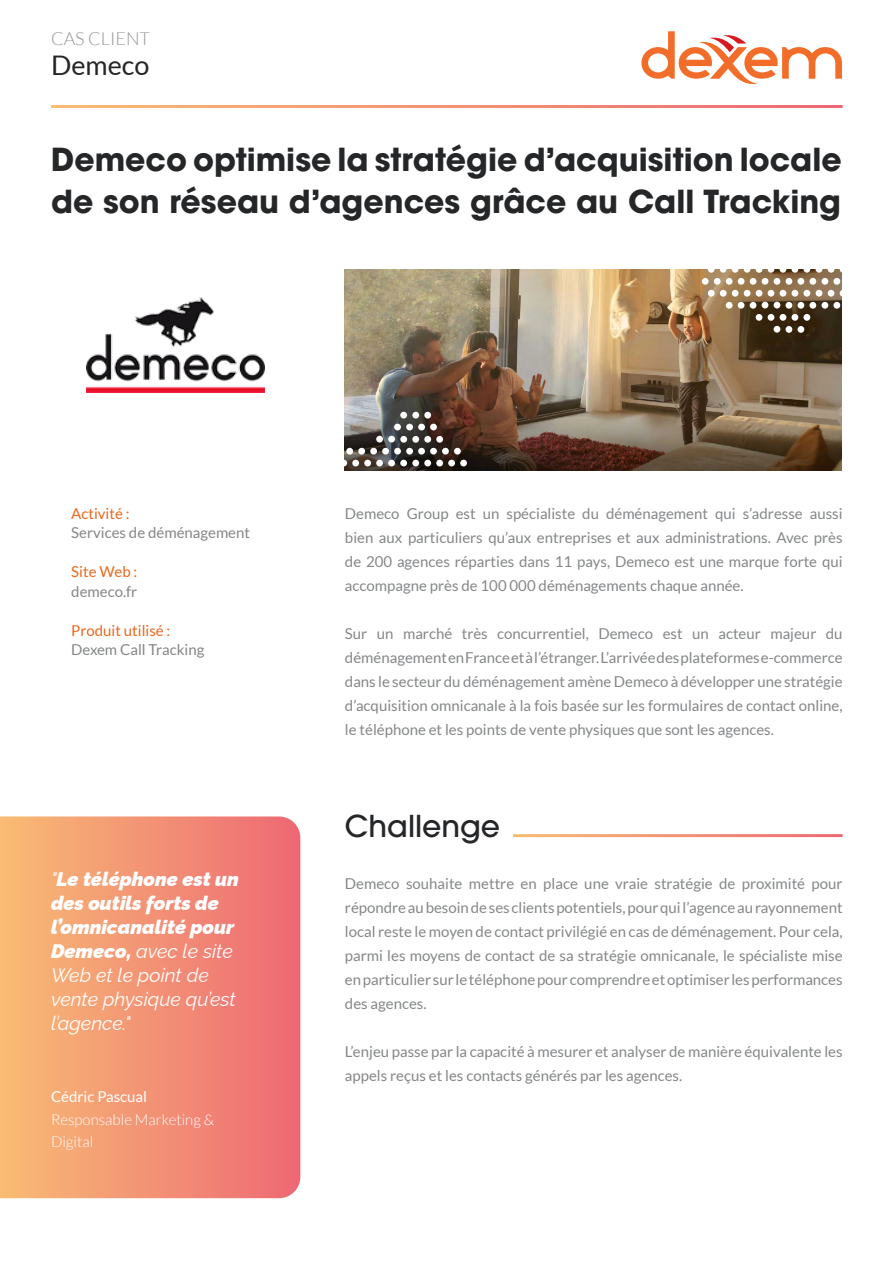
<style>
.page{position:relative;width:893px;height:1263px;background:#fff}
.page>*{position:absolute;margin:0;border:0;box-sizing:border-box;transform-origin:0 0}
.t1{font:700 31.5px/42px "ITC Avant Garde Pro";color:#242628}
.t2{font:500 30px "ITC Avant Garde Pro";color:#242628}
.t3{font:27px "Lato";color:#242628}
.t4{font:italic 900 19.5px/24px "Raleway";color:#fff}
.t5{font:300 18px "Lato";color:#949698}
.t6{font:15px/24px "Lato";color:#848688;text-align:justify}
.t7{font:15px "Lato";color:#ea671d}
.t8{font:300 15px/22.5px "Lato";color:#fff}
.t9{font:15px "Lato";color:#fff}
.s1{font-weight:400}
</style>
<div class="page">
<img style="left:86px;top:297px;width:179px;height:95px">
<svg style="left:641px;top:31px;width:201px;height:54px"></svg>
<img style="left:345px;top:270px;width:497px;height:200px">
<svg style="left:0;top:816px;width:300px;height:382px;background:#f39374"></svg>
<svg style="left:756px;top:270px;width:6px;height:3px"></svg>
<div style="left:756px;top:290px;width:6px;height:7px;background:#fff;border-radius:50%"></div>
<div style="left:756px;top:314px;width:6px;height:7px;background:#fff;border-radius:50%"></div>
<svg style="left:768px;top:270px;width:6px;height:3px"></svg>
<div style="left:762px;top:278px;width:6px;height:7px;background:#fff;border-radius:50%"></div>
<div style="left:774px;top:278px;width:6px;height:7px;background:#fff;border-radius:50%"></div>
<svg style="left:762px;top:302px;width:6px;height:6px"></svg>
<svg style="left:774px;top:302px;width:6px;height:6px"></svg>
<svg style="left:780px;top:270px;width:30px;height:3px"></svg>
<div style="left:797px;top:278px;width:7px;height:7px;background:#fff;border-radius:50%"></div>
<div style="left:786px;top:278px;width:6px;height:7px;background:#fff;border-radius:50%"></div>
<div style="left:809px;top:278px;width:7px;height:7px;background:#fff;border-radius:50%"></div>
<div style="left:821px;top:278px;width:7px;height:7px;background:#fff;border-radius:50%"></div>
<div style="left:833px;top:278px;width:7px;height:7px;background:#fff;border-radius:50%"></div>
<svg style="left:816px;top:270px;width:6px;height:3px"></svg>
<svg style="left:828px;top:270px;width:6px;height:3px"></svg>
<div style="left:768px;top:290px;width:6px;height:7px;background:#fff;border-radius:50%"></div>
<div style="left:791px;top:290px;width:7px;height:7px;background:#fff;border-radius:50%"></div>
<div style="left:780px;top:290px;width:6px;height:7px;background:#fff;border-radius:50%"></div>
<div style="left:803px;top:290px;width:7px;height:7px;background:#fff;border-radius:50%"></div>
<div style="left:797px;top:302px;width:7px;height:7px;background:#fff;border-radius:50%"></div>
<div style="left:786px;top:302px;width:6px;height:7px;background:#fff;border-radius:50%"></div>
<div style="left:774px;top:326px;width:6px;height:7px;background:#fff;border-radius:50%"></div>
<div style="left:768px;top:314px;width:6px;height:7px;background:#fff;border-radius:50%"></div>
<div style="left:791px;top:314px;width:7px;height:7px;background:#fff;border-radius:50%"></div>
<div style="left:780px;top:314px;width:6px;height:7px;background:#fff;border-radius:50%"></div>
<div style="left:803px;top:314px;width:7px;height:7px;background:#fff;border-radius:50%"></div>
<div style="left:797px;top:326px;width:7px;height:7px;background:#fff;border-radius:50%"></div>
<div style="left:786px;top:326px;width:6px;height:7px;background:#fff;border-radius:50%"></div>
<div style="left:809px;top:302px;width:7px;height:7px;background:#fff;border-radius:50%"></div>
<div style="left:702px;top:278px;width:7px;height:7px;background:#fff;border-radius:50%"></div>
<div style="left:714px;top:278px;width:7px;height:7px;background:#fff;border-radius:50%"></div>
<svg style="left:708px;top:270px;width:30px;height:3px"></svg>
<svg style="left:744px;top:270px;width:6px;height:3px"></svg>
<div style="left:738px;top:278px;width:6px;height:7px;background:#fff;border-radius:50%"></div>
<div style="left:726px;top:278px;width:6px;height:7px;background:#fff;border-radius:50%"></div>
<div style="left:750px;top:278px;width:6px;height:7px;background:#fff;border-radius:50%"></div>
<div style="left:708px;top:290px;width:7px;height:7px;background:#fff;border-radius:50%"></div>
<div style="left:732px;top:290px;width:6px;height:7px;background:#fff;border-radius:50%"></div>
<div style="left:720px;top:290px;width:7px;height:7px;background:#fff;border-radius:50%"></div>
<div style="left:744px;top:290px;width:6px;height:7px;background:#fff;border-radius:50%"></div>
<div style="left:738px;top:302px;width:6px;height:7px;background:#fff;border-radius:50%"></div>
<div style="left:726px;top:302px;width:6px;height:7px;background:#fff;border-radius:50%"></div>
<div style="left:750px;top:302px;width:6px;height:7px;background:#fff;border-radius:50%"></div>
<div style="left:821px;top:302px;width:7px;height:7px;background:#fff;border-radius:50%"></div>
<div style="left:833px;top:302px;width:7px;height:7px;background:#fff;border-radius:50%"></div>
<div style="left:816px;top:290px;width:6px;height:7px;background:#fff;border-radius:50%"></div>
<div style="left:828px;top:290px;width:6px;height:7px;background:#fff;border-radius:50%"></div>
<svg style="left:840px;top:290px;width:2px;height:7px"></svg>
<div style="left:358px;top:448px;width:7px;height:7px;background:#fff;border-radius:50%"></div>
<div style="left:376px;top:436px;width:7px;height:6px;background:#fff;border-radius:50%"></div>
<div style="left:388px;top:436px;width:7px;height:6px;background:#fff;border-radius:50%"></div>
<div style="left:382px;top:448px;width:7px;height:7px;background:#fff;border-radius:50%"></div>
<div style="left:370px;top:448px;width:7px;height:7px;background:#fff;border-radius:50%"></div>
<div style="left:394px;top:448px;width:7px;height:7px;background:#fff;border-radius:50%"></div>
<div style="left:406px;top:448px;width:7px;height:7px;background:#fff;border-radius:50%"></div>
<div style="left:418px;top:448px;width:7px;height:7px;background:#fff;border-radius:50%"></div>
<div style="left:430px;top:448px;width:7px;height:7px;background:#fff;border-radius:50%"></div>
<div style="left:442px;top:448px;width:7px;height:7px;background:#fff;border-radius:50%"></div>
<div style="left:454px;top:448px;width:7px;height:7px;background:#fff;border-radius:50%"></div>
<div style="left:352px;top:460px;width:7px;height:6px;background:#fff;border-radius:50%"></div>
<div style="left:376px;top:460px;width:7px;height:6px;background:#fff;border-radius:50%"></div>
<div style="left:364px;top:460px;width:7px;height:6px;background:#fff;border-radius:50%"></div>
<div style="left:388px;top:460px;width:7px;height:6px;background:#fff;border-radius:50%"></div>
<div style="left:400px;top:460px;width:7px;height:6px;background:#fff;border-radius:50%"></div>
<div style="left:412px;top:460px;width:7px;height:6px;background:#fff;border-radius:50%"></div>
<div style="left:424px;top:460px;width:7px;height:6px;background:#fff;border-radius:50%"></div>
<div style="left:448px;top:460px;width:7px;height:6px;background:#fff;border-radius:50%"></div>
<div style="left:436px;top:460px;width:7px;height:6px;background:#fff;border-radius:50%"></div>
<div style="left:400px;top:436px;width:7px;height:7px;background:#fff;border-radius:50%"></div>
<div style="left:412px;top:436px;width:7px;height:7px;background:#fff;border-radius:50%"></div>
<div style="left:424px;top:436px;width:7px;height:7px;background:#fff;border-radius:50%"></div>
<div style="left:394px;top:424px;width:7px;height:6px;background:#fff;border-radius:50%"></div>
<div style="left:406px;top:424px;width:7px;height:6px;background:#fff;border-radius:50%"></div>
<div style="left:418px;top:424px;width:7px;height:6px;background:#fff;border-radius:50%"></div>
<div style="left:430px;top:424px;width:7px;height:6px;background:#fff;border-radius:50%"></div>
<div style="left:400px;top:412px;width:7px;height:7px;background:#fff;border-radius:50%"></div>
<div style="left:412px;top:412px;width:7px;height:7px;background:#fff;border-radius:50%"></div>
<div style="left:424px;top:412px;width:7px;height:7px;background:#fff;border-radius:50%"></div>
<div style="left:436px;top:436px;width:7px;height:7px;background:#fff;border-radius:50%"></div>
<div style="left:460px;top:460px;width:7px;height:6px;background:#fff;border-radius:50%"></div>
<svg style="left:345px;top:460px;width:2px;height:6px"></svg>
<div style="left:346px;top:448px;width:7px;height:7px;background:#fff;border-radius:50%"></div>
<p class="t5" style="left:51px;top:29px;width:101px">CAS CLIENT</p>
<h3 class="t3" style="left:51px;top:50px;width:100px">Demeco</h3>
<h1 class="t1" style="left:51px;top:138px;width:792px">Demeco optimise la stratégie d’acquisition locale de son réseau d’agences grâce au Call Tracking</h1>
<p class="t7" style="left:71px;top:505px;width:60px">Activité :</p>
<p class="t6" style="left:71px;top:521px;width:180px">Services de déménagement</p>
<p class="t7" style="left:71px;top:563px;width:68px">Site Web :</p>
<p class="t6" style="left:71px;top:579px;width:68px">demeco.fr</p>
<p class="t7" style="left:71px;top:622px;width:101px">Produit utilisé :</p>
<p class="t6" style="left:71px;top:638px;width:135px">Dexem Call Tracking</p>
<h3 class="t4" style="left:51px;top:865px;width:189px"><span class="s1">"</span>Le téléphone est un des outils forts de l’omnicanalité pour<br>Demeco, <span class="s1">avec le site<br>Web et le point de vente physique qu’est l’agence."</span></h3>
<p class="t9" style="left:51px;top:1088px;width:97px">Cédric Pascual</p>
<p class="t8" style="left:51px;top:1108px;width:165px">Responsable Marketing &amp;<br>Digital</p>
<p class="t6" style="left:345px;top:501px;width:499px">Demeco Group est un spécialiste du déménagement qui s’adresse aussi bien aux particuliers qu’aux entreprises et aux administrations. Avec près de 200 agences réparties dans 11 pays, Demeco est une marque forte qui accompagne près de 100 000 déménagements chaque année.</p>
<p class="t6" style="left:345px;top:621px;width:499px">Sur un marché très concurrentiel, Demeco est un acteur majeur du déménagement en France et à l’étranger. L’arrivée des plateformes e-commerce dans le secteur du déménagement amène Demeco à développer une stratégie d’acquisition omnicanale à la fois basée sur les formulaires de contact online, le téléphone et les points de vente physiques que sont les agences.</p>
<h2 class="t2" style="left:345px;top:807px;width:157px">Challenge</h2>
<p class="t6" style="left:345px;top:872px;width:499px">Demeco souhaite mettre en place une vraie stratégie de proximité pour répondre au besoin de ses clients potentiels, pour qui l’agence au rayonnement local reste le moyen de contact privilégié en cas de déménagement. Pour cela, parmi les moyens de contact de sa stratégie omnicanale, le spécialiste mise en particulier sur le téléphone pour comprendre et optimiser les performances des agences.</p>
<p class="t6" style="left:345px;top:1040px;width:499px">L’enjeu passe par la capacité à mesurer et analyser de manière équivalente les appels reçus et les contacts générés par les agences.</p>
</div>
